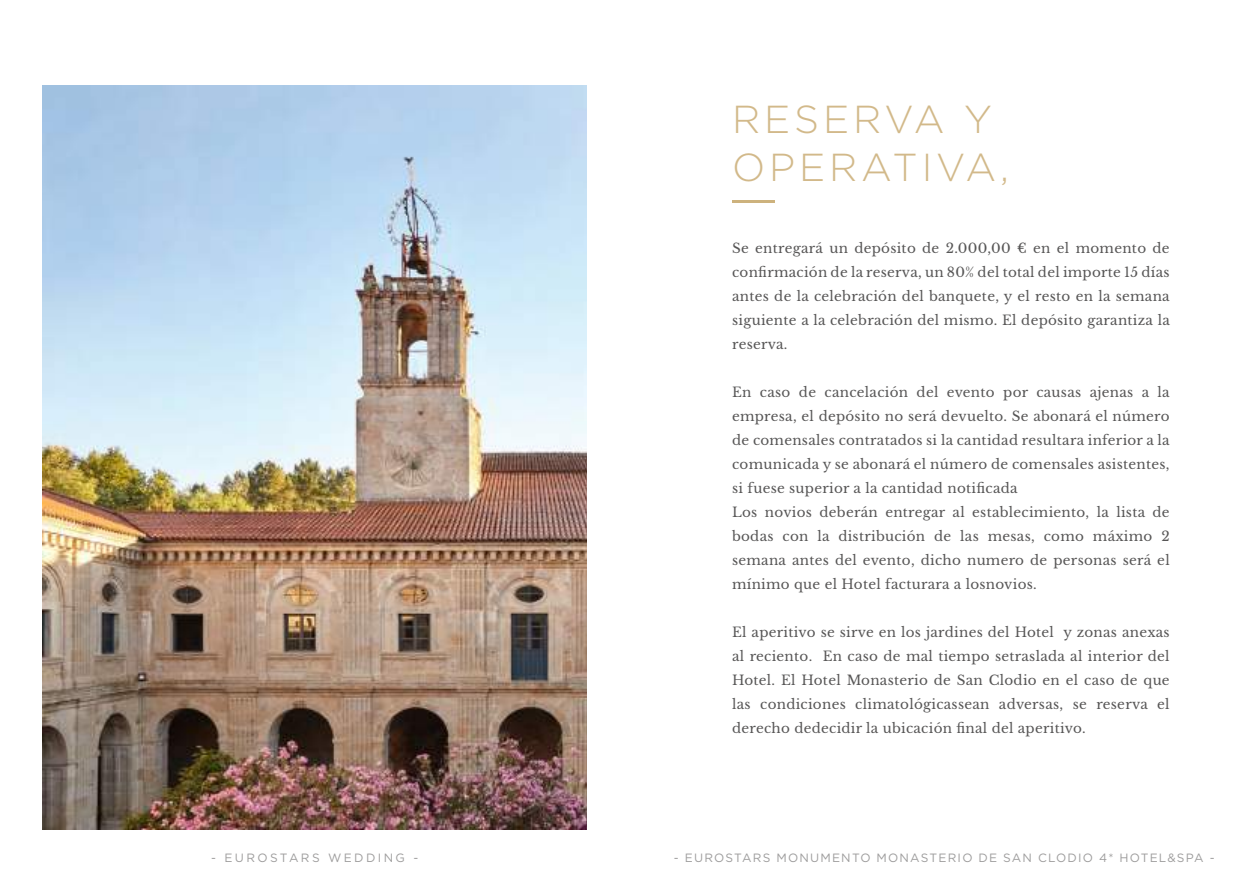
<style>
.page{position:relative;width:1259px;height:893px;background:#fff}
.page>*{position:absolute;margin:0;border:0;box-sizing:border-box;transform-origin:0 0}
.t1{font:300 39px/48px "Gotham";letter-spacing:.1em;color:#d2b98a}
.t2{font:13.5px/24px "Libre Baskerville";letter-spacing:.02em;color:#575656;text-align:justify}
.t3{font:12px "Gotham";letter-spacing:.1em;color:#9d9c9c}
.t4{font:12px "Gotham";letter-spacing:.2em;color:#9d9c9c}
</style>
<div class="page">
<hr style="left:732px;top:200px;width:42px;height:3px;background:#cdb27d">
<img style="left:43px;top:85px;width:544px;height:744px">
<h1 class="t1" style="left:732px;top:94px;width:279px">RESERVA Y<br>OPERATIVA,</h1>
<p class="t2" style="left:732px;top:236px;width:439px">Se entregará un depósito de 2.000,00 € en el momento de confirmación de la reserva, un 80% del total del importe 15 días antes de la celebración del banquete, y el resto en la semana siguiente a la celebración del mismo. El depósito garantiza la reserva.</p>
<p class="t2" style="left:732px;top:380px;width:439px;text-align:left">En caso de cancelación del evento por causas ajenas a la empresa, el depósito no será devuelto. Se abonará el número de comensales contratados si la cantidad resultara inferior a la comunicada y se abonará el número de comensales asistentes, si fuese superior a la cantidad notificada<br>Los novios deberán entregar al establecimiento, la lista de bodas con la distribución de las mesas, como máximo 2 semana antes del evento, dicho numero de personas será el mínimo que el Hotel facturara a losnovios.</p>
<p class="t2" style="left:732px;top:620px;width:439px">El aperitivo se sirve en los jardines del Hotel y zonas anexas al reciento. En caso de mal tiempo setraslada al interior del Hotel. El Hotel Monasterio de San Clodio en el caso de que las condiciones climatológicassean adversas, se reserva el derecho dedecidir la ubicación final del aperitivo.</p>
<p class="t4" style="left:211px;top:850px;width:209px">- EUROSTARS WEDDING -</p>
<p class="t3" style="left:674px;top:850px;width:542px">- EUROSTARS MONUMENTO MONASTERIO DE SAN CLODIO 4* HOTEL&amp;SPA -</p>
</div>
